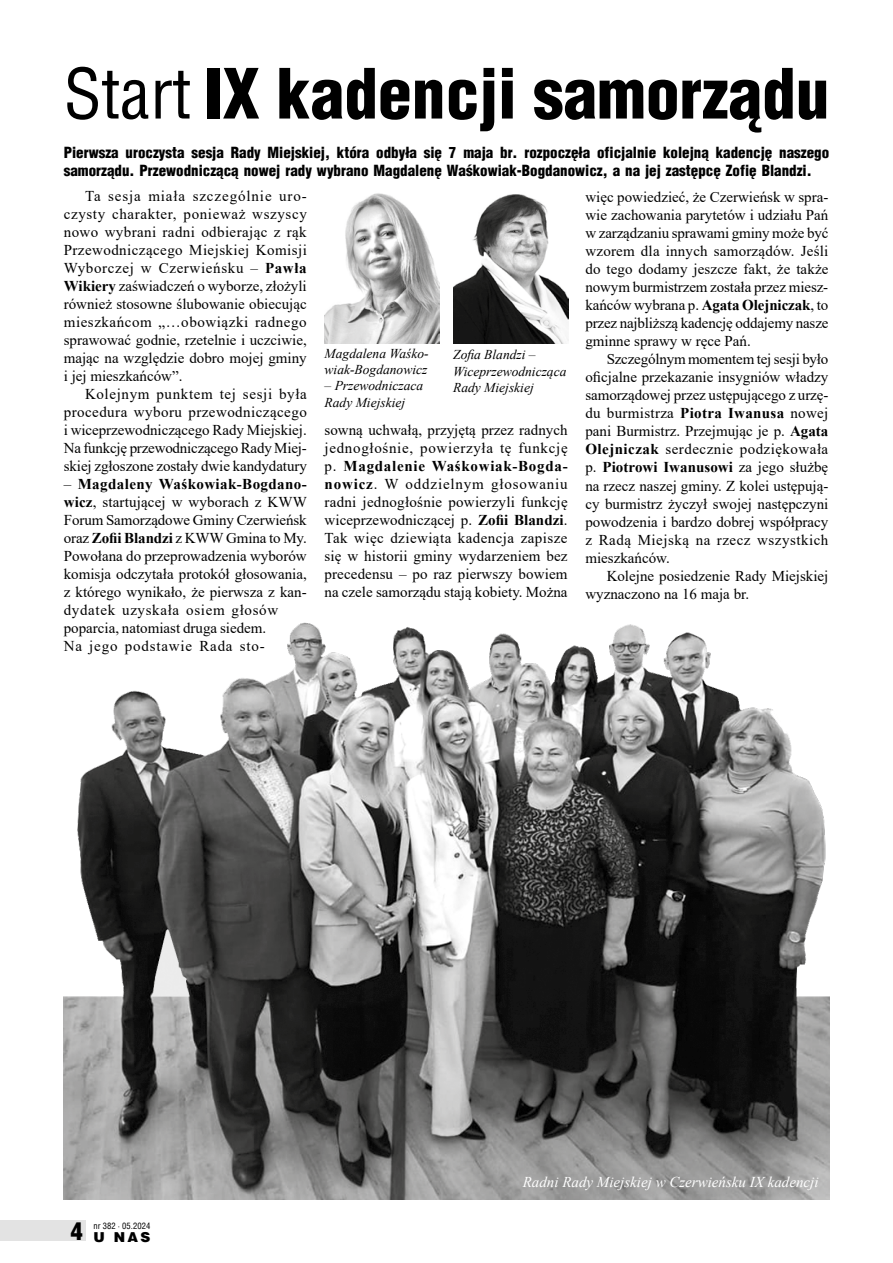
<style>
.page{position:relative;width:893px;height:1263px;background:#fff}
.page>*{position:absolute;margin:0;border:0;box-sizing:border-box;transform-origin:0 0}
.t1{font:900 67.5px "Switzerland Cond";color:#000}
.t2{font:900 24px "Switzerland Cond";color:#000}
.t3{font:15px/18px "Times New Roman";color:#000;text-align:justify}
.t4{font:900 15px/18px "Switzerland Cond";color:#000}
.t5{font:italic 15px "Times New Roman";color:#fff}
.t6{font:900 13.65px "Switzerland";color:#000}
.t7{font:italic 13.5px/16.2px "Times New Roman";color:#000}
.t8{font:8.55px "Switzerland Condensed";letter-spacing:.01em;color:#000}
.s1{font-family:"Switzerland Condensed";font-weight:400}
.s2{font-weight:700}
</style>
<div class="page">
<img style="left:64px;top:622px;width:765px;height:577px">
<img style="left:325px;top:193px;width:115px;height:150px">
<img style="left:453px;top:194px;width:115px;height:149px">
<div style="left:0;top:1220px;width:85px;height:20px;background:#e3e3e3"></div>
<h1 class="t1" style="left:64px;top:50px;width:767px"><span class="s1">Start</span> IX kadencji samorządu</h1>
<p class="t4" style="left:64px;top:143px;width:767px">Pierwsza uroczysta sesja Rady Miejskiej, która odbyła się 7 maja br. rozpoczęła oficjalnie kolejną kadencję naszego samorządu. Przewodniczącą nowej rady wybrano Magdalenę Waśkowiak-Bogdanowicz, a na jej zastępcę Zofię Blandzi.</p>
<p class="t3" style="left:64px;top:187px;width:245px;text-indent:21px">Ta sesja miała szczególnie uro&shy;czysty charakter, ponieważ wszyscy nowo wybrani radni odbierając z rąk Przewodniczącego Miejskiej Komisji Wyborczej w Czerwieńsku – <span class="s2">Pawła Wikiery</span> zaświadczeń o wyborze, złożyli również stosowne ślubowanie obiecując mieszkańcom „…obowiązki radnego sprawować godnie, rzetelnie i uczciwie, mając na względzie dobro mojej gminy i jej mieszkańców”.</p>
<p class="t3" style="left:64px;top:385px;width:245px;text-indent:21px">Kolejnym punktem tej sesji była procedura wyboru przewodniczącego i wiceprzewodniczącego Rady Miejskiej.<br>Na funkcję przewodniczącego Rady Miej&shy;skiej zgłoszone zostały dwie kandydatury</p>
<p class="t3" style="left:64px;top:475px;width:245px;text-align:left">– <span class="s2">Magdaleny Waśkowiak-Bogdano&shy;wicz</span>, startującej w wyborach z KWW Forum Samorządowe Gminy Czerwieńsk oraz <span class="s2">Zofii Blandzi</span> z KWW Gmina to My.<br>Powołana do przeprowadzenia wyborów komisja odczytała protokół głosowania, z którego wynikało, że pierwsza z kan&shy;dydatek uzyskała osiem głosów poparcia, natomiast druga siedem.<br>Na jego podstawie Rada sto-</p>
<p class="t7" style="left:325px;top:345px;width:106px">Magdalena Waśko&shy;wiak-Bogdanowicz</p>
<p class="t7" style="left:325px;top:378px;width:100px">– Przewodniczaca<br>Rady Miejskiej</p>
<p class="t7" style="left:453px;top:347px;width:115px">Zofia Blandzi –<br>Wiceprzewodnicząca<br>Rady Miejskiej</p>
<p class="t3" style="left:325px;top:420px;width:245px">sowną uchwałą, przyjętą przez radnych jednogłośnie, powierzyła tę funkcję p. <span class="s2">Magdalenie Waśkowiak-Bogda&shy;nowicz</span>. W oddzielnym głosowaniu radni jednogłośnie powierzyli funkcję wiceprzewodniczącej p. <span class="s2">Zofii Blandzi</span>.<br>Tak więc dziewiąta kadencja zapisze się w historii gminy wydarzeniem bez precedensu – po raz pierwszy bowiem na czele samorządu stają kobiety. Można</p>
<p class="t3" style="left:585px;top:188px;width:245px">więc powiedzieć, że Czerwieńsk w spra&shy;wie zachowania parytetów i udziału Pań w zarządzaniu sprawami gminy może być wzorem dla innych samorządów. Jeśli do tego dodamy jeszcze fakt, że także nowym burmistrzem została przez miesz&shy;kańców wybrana p. <span class="s2">Agata Olejniczak</span>, to przez najbliższą kadencję oddajemy nasze gminne sprawy w ręce Pań.</p>
<p class="t3" style="left:585px;top:350px;width:245px;text-indent:21px">Szczególnym momentem tej sesji było oficjalne przekazanie insygniów władzy samorządowej przez ustępującego z urzę&shy;du burmistrza <span class="s2">Piotra Iwanusa</span> nowej pani Burmistrz. Przejmując je p. <span class="s2">Agata Olejniczak</span> serdecznie podziękowała p. <span class="s2">Piotrowi Iwanusowi</span> za jego służbę na rzecz naszej gminy. Z kolei ustępują&shy;cy burmistrz życzył swojej następczyni powodzenia i bardzo dobrej współpracy z Radą Miejską na rzecz wszystkich mieszkańców.</p>
<p class="t3" style="left:585px;top:566px;width:245px;text-indent:21px">Kolejne posiedzenie Rady Miejskiej wyznaczono na 16 maja br.</p>
<h2 class="t2" style="left:71px;top:1215px;width:13px">4</h2>
<p class="t8" style="left:93px;top:1220px;width:59px">nr 382 • 05.2024</p>
<p class="t6" style="left:93px;top:1229px;width:59px">U NAS</p>
<p class="t5" style="left:523px;top:1171px;width:297px">Radni Rady Miejskiej w Czerwieńsku IX kadencji</p>
</div>
